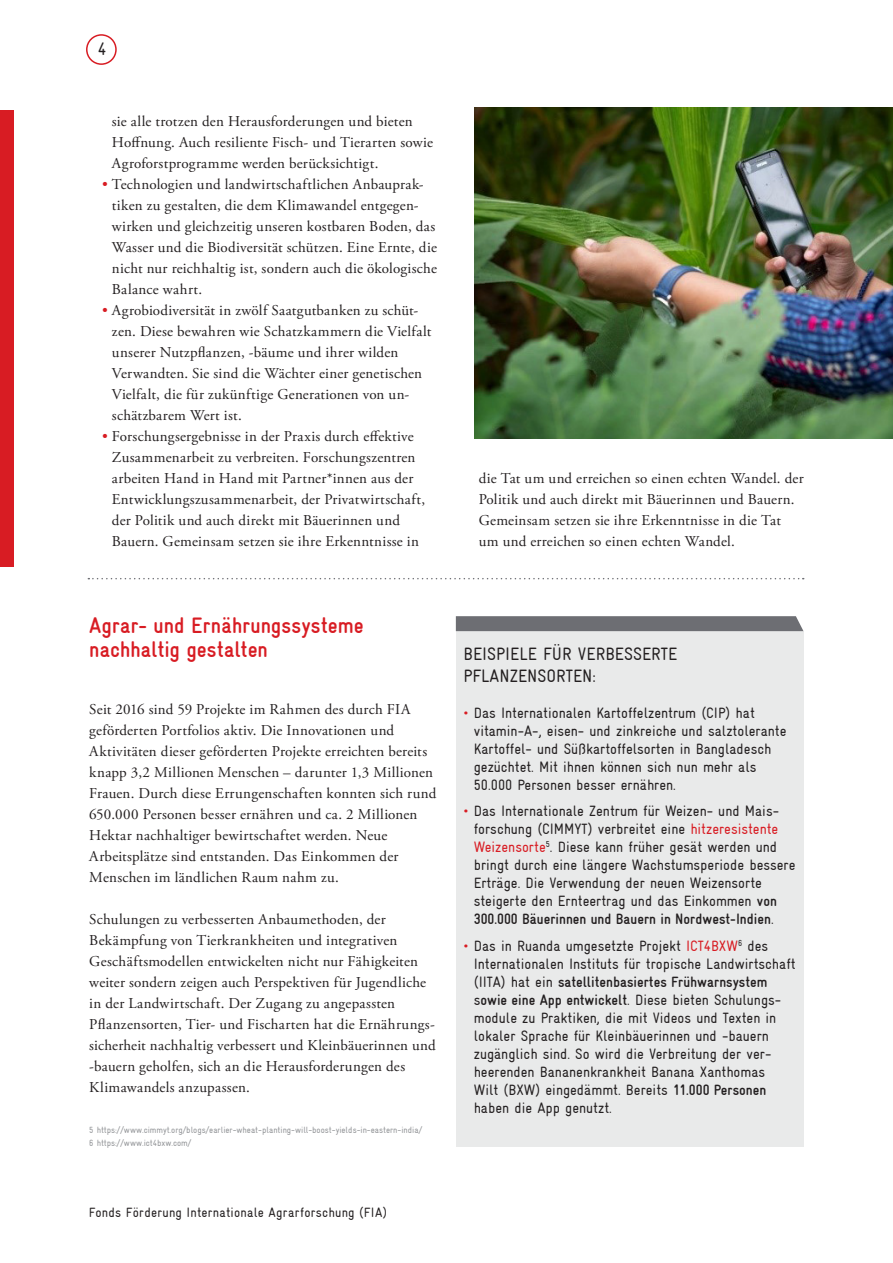
<style>
.page{position:relative;width:893px;height:1263px;background:#fff}
.page>*{position:absolute;margin:0;border:0;box-sizing:border-box;transform-origin:0 0}
.t1{font:700 condensed 22.5px/24px "Gravur";color:#d81c23}
.t2{font:condensed 18px/21.6px "Gravur";color:#231f20}
.Copy{font:15px/21px "Adobe Garamond Pro";letter-spacing:.015em;color:#231f20}
.t3{font:condensed 15px/18px "Gravur";color:#231f20}
.t4{font:condensed 13.5px "Gravur";letter-spacing:.015em;color:#231f20}
.Fussnote{font:condensed 9px "Gravur";color:#939598}
.s1{color:#d81c23}
.s2{font-weight:700}
</style>
<div class="page">
<div style="left:456px;top:631px;width:347px;height:516px;background:#e9eaea"></div>
<div style="left:86px;top:34px;width:31px;height:31px;border:2px solid #d81c23;border-radius:50%"></div>
<img style="left:474px;top:108px;width:419px;height:330px">
<svg style="left:456px;top:616px;width:347px;height:15px;background:#707176"></svg>
<svg style="left:88px;top:578px;width:716px;height:1px"></svg>
<div style="left:0;top:110px;width:14px;height:456px;background:#d81c23"></div>
<p class="t2" style="left:98px;top:38px;width:10px">4</p>
<p class="Copy" style="left:112px;top:111px;width:323px">sie alle trotzen den Herausforderungen und bieten<br>Hoffnung. Auch resiliente Fisch- und Tierarten sowie<br>Agroforstprogramme werden berücksichtigt.</p>
<p class="Copy" style="left:112px;top:174px;width:327px;text-indent:-10px"><span class="s1">•</span> Technologien und landwirtschaftlichen Anbauprak&shy;tiken zu gestalten, die dem Klimawandel entgegen&shy;wirken und gleichzeitig unseren kostbaren Boden, das Wasser und die Biodiversität schützen. Eine Ernte, die nicht nur reichhaltig ist, sondern auch die ökologische Balance wahrt.</p>
<p class="Copy" style="left:112px;top:300px;width:321px;text-indent:-10px"><span class="s1">•</span> Agrobiodiversität in zwölf Saatgutbanken zu schüt&shy;zen. Diese bewahren wie Schatzkammern die Vielfalt unserer Nutzpflanzen, -bäume und ihrer wilden Verwandten. Sie sind die Wächter einer genetischen Vielfalt, die für zukünftige Generationen von un&shy;schätzbarem Wert ist.</p>
<p class="Copy" style="left:112px;top:426px;width:315px;text-indent:-10px"><span class="s1">•</span> Forschungsergebnisse in der Praxis durch effektive Zusammenarbeit zu verbreiten. Forschungszentren arbeiten Hand in Hand mit Partner*innen aus der Entwicklungszusammenarbeit, der Privatwirtschaft, der Politik und auch direkt mit Bäuerinnen und Bauern. Gemeinsam setzen sie ihre Erkenntnisse in</p>
<p class="Copy" style="left:479px;top:468px;width:326px">die Tat um und erreichen so einen echten Wandel. der Politik und auch direkt mit Bäuerinnen und Bauern.<br>Gemeinsam setzen sie ihre Erkenntnisse in die Tat um und erreichen so einen echten Wandel.</p>
<p class="t1" style="left:89px;top:613px;width:276px">Agrar- und Ernährungssysteme nachhaltig gestalten</p>
<p class="Copy" style="left:89px;top:699px;width:349px">Seit 2016 sind 59 Projekte im Rahmen des durch FIA geförderten Portfolios aktiv. Die Innovationen und Aktivitäten dieser geförderten Projekte erreichten bereits knapp 3,2 Millionen Menschen – darunter 1,3 Millionen Frauen. Durch diese Errungenschaften konnten sich rund 650.000 Personen besser ernähren und ca. 2 Millionen Hektar nachhaltiger bewirtschaftet werden. Neue Arbeitsplätze sind entstanden. Das Einkommen der Menschen im ländlichen Raum nahm zu.</p>
<p class="Copy" style="left:89px;top:909px;width:348px">Schulungen zu verbesserten Anbaumethoden, der Bekämpfung von Tierkrankheiten und integrativen Geschäftsmodellen entwickelten nicht nur Fähigkeiten weiter sondern zeigen auch Perspektiven für Jugendliche in der Landwirtschaft. Der Zugang zu angepassten Pflanzensorten, Tier- und Fischarten hat die Ernährungs&shy;sicherheit nachhaltig verbessert und Kleinbäuerinnen und -bauern geholfen, sich an die Herausforderungen des Klimawandels anzupassen.</p>
<p class="Fussnote" style="left:89px;top:1125px;width:334px">5 https://www.cimmyt.org/blogs/earlier-wheat-planting-will-boost-yields-in-eastern-india/</p>
<p class="Fussnote" style="left:89px;top:1138px;width:103px">6 https://www.ict4bxw.com/</p>
<p class="t4" style="left:89px;top:1205px;width:300px">Fonds Förderung Internationale Agrarforschung (FIA)</p>
<p class="t2" style="left:463px;top:643px;width:215px">BEISPIELE FÜR VERBESSERTE<br>PFLANZENSORTEN:</p>
<p class="t3" style="left:474px;top:703px;width:314px;text-indent:-10px"><span class="s1">•</span> Das Internationalen Kartoffelzentrum (CIP) hat vitamin-A-, eisen- und zinkreiche und salztolerante Kartoffel- und Süßkartoffelsorten in Bangladesch gezüchtet. Mit ihnen können sich nun mehr als 50.000 Personen besser ernähren.</p>
<p class="t3" style="left:474px;top:802px;width:323px;text-indent:-10px"><span class="s1">•</span> Das Internationale Zentrum für Weizen- und Mais&shy;forschung (CIMMYT) verbreitet eine <span class="s1">hitzeresistente Weizensorte</span><sup>5</sup>. Diese kann früher gesät werden und bringt durch eine längere Wachstumsperiode bessere Erträge. Die Verwendung der neuen Weizensorte steigerte den Ernteertrag und das Einkommen <span class="s2">von 300.000 Bäuerinnen und Bauern in Nordwest-Indien</span>.</p>
<p class="t3" style="left:474px;top:936px;width:323px;text-indent:-10px"><span class="s1">•</span> Das in Ruanda umgesetzte Projekt <span class="s1">ICT4BXW</span><sup>6</sup> des Internationalen Instituts für tropische Landwirtschaft (IITA) hat ein <span class="s2">satellitenbasiertes Frühwarnsystem </span>s<span class="s2">owie eine App entwickelt</span>. Diese bieten Schulungs&shy;module zu Praktiken, die mit Videos und Texten in lokaler Sprache für Kleinbäuerinnen und -bauern zugänglich sind. So wird die Verbreitung der ver&shy;heerenden Bananenkrankheit Banana Xanthomas<br>Wilt (BXW) eingedämmt. Bereits <span class="s2">11.000 Personen </span>haben die App genutzt.</p>
</div>
